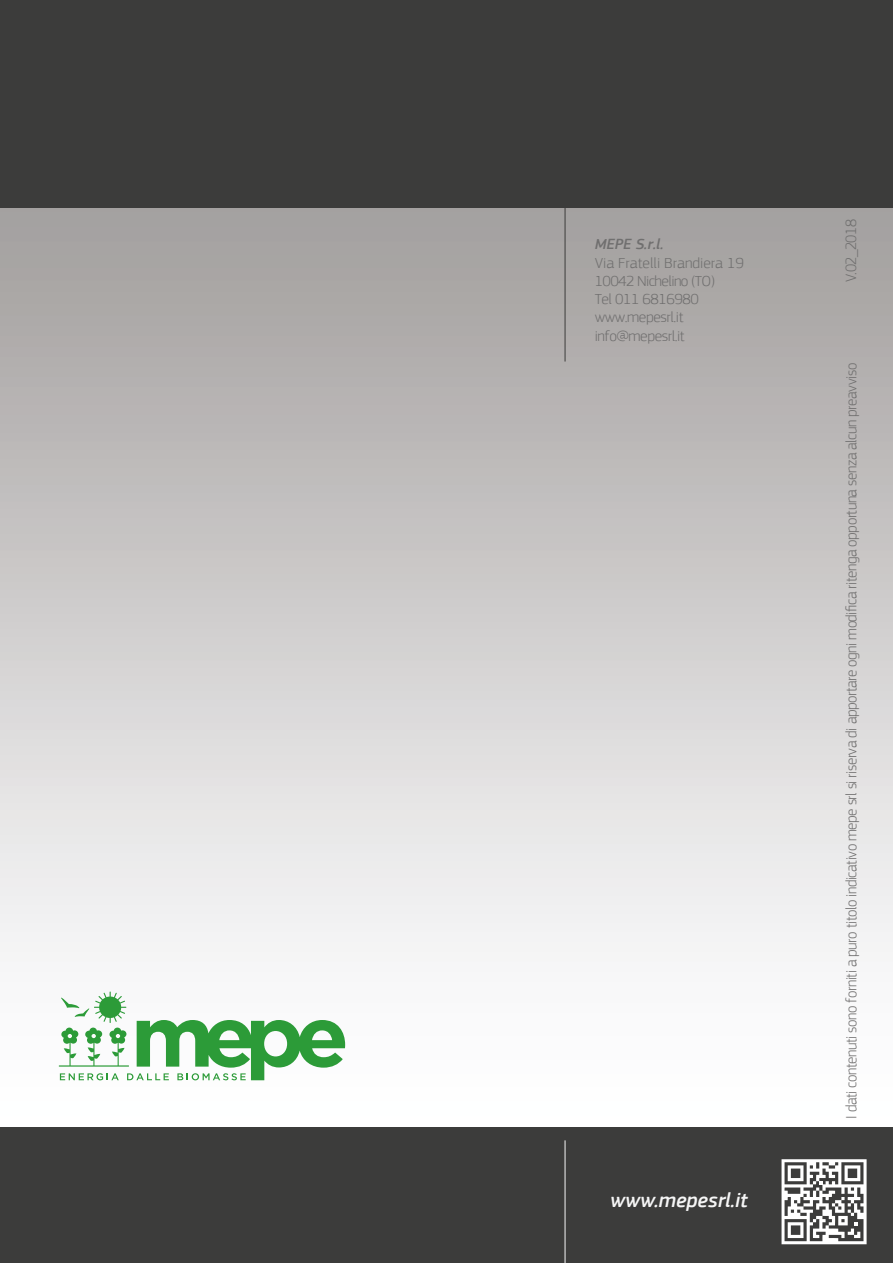
<style>
.page{position:relative;width:893px;height:1263px;background:#fff}
.page>*{position:absolute;margin:0;border:0;box-sizing:border-box;transform-origin:0 0}
.t1{font:italic 500 21px "PF Square Sans Pro";color:#f6f6f6}
.t2{font:300 15.6px "PF Square Sans Pro";letter-spacing:-.03em;color:#706f6f}
.t3{font:300 15.15px/18.3px "PF Square Sans Pro";letter-spacing:-.03em;color:#706f6f}
.t4{font:italic 500 15.15px "PF Square Sans Pro";color:#706f6f}
</style>
<div class="page">
<img style="left:0;top:207px;width:893px;height:874px">
<div style="left:0;top:0;width:893px;height:207px;background:#3c3c3b"></div>
<div style="left:0;top:1127px;width:893px;height:136px;background:#3c3c3b"></div>
<hr style="left:565px;top:201px;width:1px;height:160px;background:#3c3c3b">
<hr style="left:565px;top:1140px;width:1px;height:123px;background:#f6f6f6">
<svg style="left:781px;top:1159px;width:86px;height:85px"></svg>
<svg style="left:59px;top:991px;width:286px;height:89px"></svg>
<p class="t4" style="left:595px;top:235px;width:70px">MEPE S.r.l.</p>
<p class="t3" style="left:595px;top:253px;width:151px">Via Fratelli Brandiera 19<br>10042 Nichelino (TO)<br>Tel 011 6816980 www.mepesrl.it info@mepesrl.it</p>
<h1 class="t1" style="left:610px;top:1187px;width:139px">www.mepesrl.it</h1>
<p class="t2" style="left:842px;top:282px;width:65px;rotate:-90deg">V.02_2018</p>
<p class="t2" style="left:842px;top:1118px;width:757px;rotate:-90deg">I dati contenuti sono forniti a puro titolo indicativo mepe srl si riserva di apportare ogni modifica ritenga opportuna senza alcun preavviso</p>
</div>
